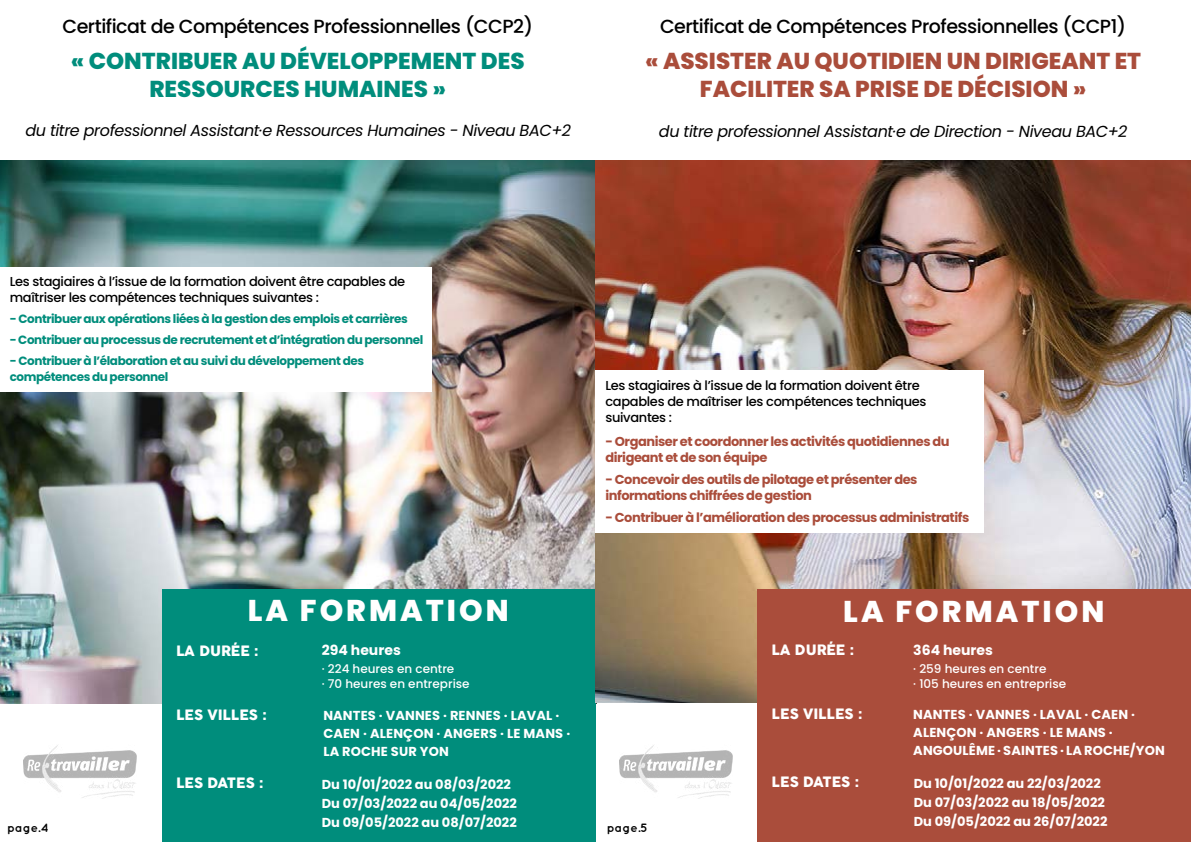
<style>
.page{position:relative;width:1191px;height:842px;background:#fff}
.page>*{position:absolute;margin:0;border:0;box-sizing:border-box;transform-origin:0 0}
.t1{font:800 30px "Poppins";letter-spacing:.1em;color:#fff}
.t2{font:800 23px/28px "Poppins";color:#aa4d3b;text-align:center}
.t3{font:800 23px/28px "Poppins";color:#008d7c;text-align:center}
.t4{font:500 19px "Poppins";letter-spacing:-.025em;color:#000}
.t5{font:italic 16px "Poppins";letter-spacing:-.025em;color:#000}
.t6{font:14px "Cocogoose";color:#fff}
.t7{font:700 14px "Poppins";color:#fff}
.t8{font:700 13px/19px "Poppins";letter-spacing:.01em;color:#fff}
.t9{font:500 13px/16px "Poppins";letter-spacing:-.025em;color:#000}
.t10{font:700 13px/16px "Poppins";letter-spacing:-.035em;color:#aa4d3b}
.t11{font:700 12px/16px "Poppins";letter-spacing:-.035em;color:#008d7c}
.t12{font:500 12px/15px "Poppins";color:#fff}
.t13{font:700 12px "Quicksand";color:#000}
</style>
<div class="page">
<img style="left:1px;top:160px;width:756px;height:543px">
<div style="left:162px;top:589px;width:433px;height:253px;background:#008d7c"></div>
<div style="left:1px;top:267px;width:431px;height:124px;background:#fff"></div>
<img style="left:23px;top:745px;width:114px;height:54px">
<img style="left:595px;top:160px;width:595px;height:542px">
<div style="left:757px;top:590px;width:433px;height:252px;background:#aa4d3b"></div>
<div style="left:595px;top:370px;width:389px;height:163px;background:#fff"></div>
<img style="left:619px;top:745px;width:114px;height:54px">
<h3 class="t4" style="left:62px;top:15px;width:472px">Certificat de Compétences Professionnelles (CCP2)</h3>
<h2 class="t3" style="left:71px;top:47px;width:455px">« CONTRIBUER AU DÉVELOPPEMENT DES<br>RESSOURCES HUMAINES »</h2>
<p class="t5" style="left:25px;top:121px;width:547px">du titre professionnel Assistant·e Ressources Humaines - Niveau BAC+2</p>
<h3 class="t4" style="left:660px;top:15px;width:468px">Certificat de Compétences Professionnelles (CCP1)</h3>
<h2 class="t2" style="left:645px;top:47px;width:497px">« ASSISTER AU QUOTIDIEN UN DIRIGEANT ET<br>FACILITER SA PRISE DE DÉCISION »</h2>
<p class="t5" style="left:659px;top:122px;width:470px">du titre professionnel Assistant·e de Direction - Niveau BAC+2</p>
<p class="t9" style="left:10px;top:273px;width:397px">Les stagiaires à l’issue de la formation doivent être capables de maîtriser les compétences techniques suivantes :</p>
<p class="t11" style="left:10px;top:311px;width:400px">- Contribuer aux opérations liées à la gestion des emplois et carrières</p>
<p class="t11" style="left:10px;top:332px;width:415px">- Contribuer au processus de recrutement et d’intégration du personnel</p>
<p class="t11" style="left:10px;top:353px;width:356px">- Contribuer à l’élaboration et au suivi du développement des compétences du personnel</p>
<h1 class="t1" style="left:248px;top:593px;width:262px">LA FORMATION</h1>
<p class="t6" style="left:176px;top:641px;width:84px">LA DURÉE :</p>
<p class="t7" style="left:322px;top:642px;width:80px">294 heures</p>
<p class="t12" style="left:322px;top:662px;width:149px">· 224 heures en centre<br>· 70 heures en entreprise</p>
<p class="t13" style="left:7px;top:820px;width:43px">page.4</p>
<p class="t6" style="left:176px;top:705px;width:92px">LES VILLES :</p>
<p class="t6" style="left:176px;top:773px;width:89px">LES DATES :</p>
<p class="t8" style="left:323px;top:707px;width:248px;line-height:18px">NANTES · VANNES · RENNES · LAVAL ·<br>CAEN · ALENÇON · ANGERS · LE MANS ·<br>LA ROCHE SUR YON</p>
<p class="t8" style="left:322px;top:775px;width:197px">Du 10/01/2022 au 08/03/2022<br>Du 07/03/2022 au 04/05/2022<br>Du 09/05/2022 au 08/07/2022</p>
<p class="t9" style="left:605px;top:378px;width:322px">Les stagiaires à l’issue de la formation doivent être capables de maîtriser les compétences techniques suivantes :</p>
<p class="t10" style="left:605px;top:434px;width:346px">- Organiser et coordonner les activités quotidiennes du dirigeant et de son équipe</p>
<p class="t10" style="left:605px;top:472px;width:314px">- Concevoir des outils de pilotage et présenter des informations chiffrées de gestion</p>
<p class="t10" style="left:605px;top:510px;width:365px">- Contribuer à l’amélioration des processus administratifs</p>
<h1 class="t1" style="left:843px;top:594px;width:263px">LA FORMATION</h1>
<p class="t6" style="left:772px;top:640px;width:84px">LA DURÉE :</p>
<p class="t7" style="left:913px;top:642px;width:81px">364 heures</p>
<p class="t12" style="left:913px;top:661px;width:154px">· 259 heures en centre<br>· 105 heures en entreprise</p>
<p class="t13" style="left:607px;top:820px;width:42px">page.5</p>
<p class="t6" style="left:772px;top:704px;width:92px">LES VILLES :</p>
<p class="t6" style="left:772px;top:772px;width:89px">LES DATES :</p>
<p class="t8" style="left:913px;top:705px;width:253px;line-height:18px">NANTES · VANNES · LAVAL · CAEN ·<br>ALENÇON · ANGERS · LE MANS ·<br>ANGOULÊME · SAINTES · LA ROCHE/YON</p>
<p class="t8" style="left:913px;top:774px;width:195px">Du 10/01/2022 au 22/03/2022<br>Du 07/03/2022 au 18/05/2022<br>Du 09/05/2022 au 26/07/2022</p>
</div>
